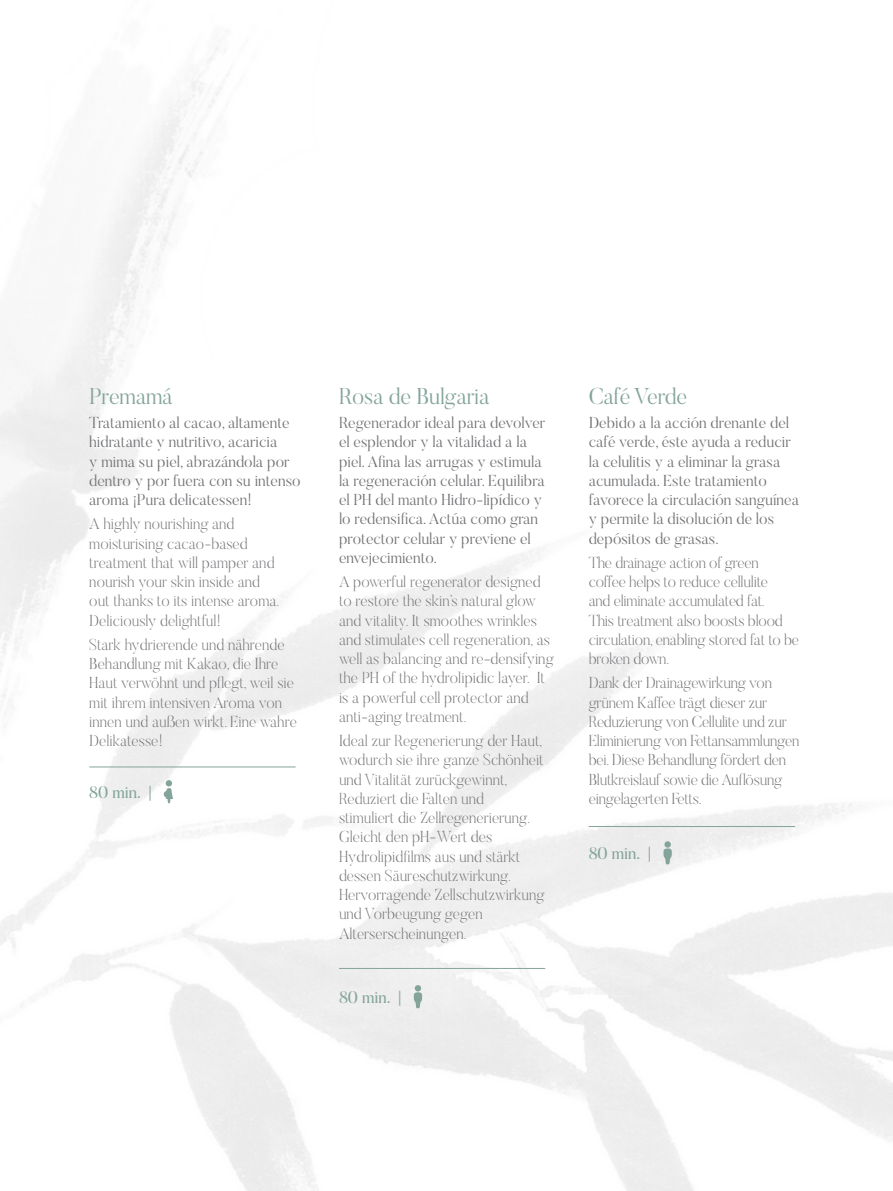
<style>
.page{position:relative;width:893px;height:1191px;background:#fff}
.page>*{position:absolute;margin:0;border:0;box-sizing:border-box;transform-origin:0 0}
.t1{font:300 22.75px "Butler";letter-spacing:-.01em;color:#84a49b}
.IDIOMAS{font:16.62px "Butler";letter-spacing:-.005em;color:#84a49b}
.IDIOMAS-2{font:200 15.75px/19.2px "Butler";color:#717275}
.ES{font:300 15.75px/19.2px "Butler";color:#717275}
</style>
<div class="page">
<svg style="left:414px;top:985px;width:8px;height:23px"></svg>
<svg style="left:663px;top:848px;width:9px;height:16px"></svg>
<div style="left:664px;top:841px;width:7px;height:6px;background:#84a49b;border-radius:50%"></div>
<hr style="left:89px;top:766px;width:207px;height:1px;background:#84a49b">
<hr style="left:339px;top:968px;width:206px;height:1px;background:#84a49b">
<hr style="left:589px;top:826px;width:206px;height:1px;background:#84a49b">
<svg style="left:164px;top:780px;width:9px;height:23px"></svg>
<p class="t1" style="left:89px;top:381px;width:85px">Premamá</p>
<p class="ES" style="left:89px;top:413px;width:213px">Tratamiento al cacao, altamente hidratante y nutritivo, acaricia<br>y mima su piel, abrazándola por dentro y por fuera con su intenso aroma ¡Pura delicatessen!</p>
<p class="IDIOMAS-2" style="left:89px;top:514px;width:191px">A highly nourishing and moisturising cacao-based treatment that will pamper and nourish your skin inside and out thanks to its intense aroma.<br>Deliciously delightful!</p>
<p class="IDIOMAS-2" style="left:89px;top:634px;width:209px">Stark hydrierende und nährende<br>Behandlung mit Kakao, die Ihre<br>Haut verwöhnt und pflegt, weil sie mit ihrem intensiven Aroma von innen und außen wirkt. Eine wahre<br>Delikatesse!</p>
<p class="IDIOMAS" style="left:89px;top:782px;width:64px">80 min. |</p>
<p class="t1" style="left:339px;top:381px;width:152px">Rosa de Bulgaria</p>
<p class="ES" style="left:339px;top:413px;width:208px">Regenerador ideal para devolver el esplendor y la vitalidad a la piel. Afina las arrugas y estimula la regeneración celular. Equilibra el PH del manto Hidro-lipídico y lo redensifica. Actúa como gran protector celular y previene el envejecimiento.</p>
<p class="IDIOMAS-2" style="left:339px;top:572px;width:216px">A powerful regenerator designed to restore the skin’s natural glow and vitality. It smoothes wrinkles and stimulates cell regeneration, as well as balancing and re-densifying the PH of the hydrolipidic layer. It is a powerful cell protector and anti-aging treatment.</p>
<p class="IDIOMAS-2" style="left:339px;top:731px;width:207px">Ideal zur Regenerierung der Haut, wodurch sie ihre ganze Schönheit und Vitalität zurückgewinnt,<br>Reduziert die Falten und<br>stimuliert die Zellregenerierung.<br>Gleicht den pH-Wert des<br>Hydrolipidfilms aus und stärkt dessen Säureschutzwirkung.<br>Hervorragende Zellschutzwirkung und Vorbeugung gegen<br>Alterserscheinungen.</p>
<p class="IDIOMAS" style="left:339px;top:986px;width:64px">80 min. |</p>
<p class="t1" style="left:589px;top:381px;width:100px">Café Verde</p>
<p class="ES" style="left:589px;top:413px;width:212px">Debido a la acción drenante del café verde, éste ayuda a reducir la celulitis y a eliminar la grasa acumulada. Este tratamiento favorece la circulación sanguínea y permite la disolución de los depósitos de grasas.</p>
<p class="IDIOMAS-2" style="left:589px;top:552px;width:212px">The drainage action of green coffee helps to reduce cellulite<br>and eliminate accumulated fat.<br>This treatment also boosts blood circulation, enabling stored fat to be broken down.</p>
<p class="IDIOMAS-2" style="left:589px;top:673px;width:212px">Dank der Drainagewirkung von grünem Kaffee trägt dieser zur<br>Reduzierung von Cellulite und zur<br>Eliminierung von Fettansammlungen bei. Diese Behandlung fördert den<br>Blutkreislauf sowie die Auflösung eingelagerten Fetts.</p>
<p class="IDIOMAS" style="left:589px;top:843px;width:64px">80 min. |</p>
</div>
